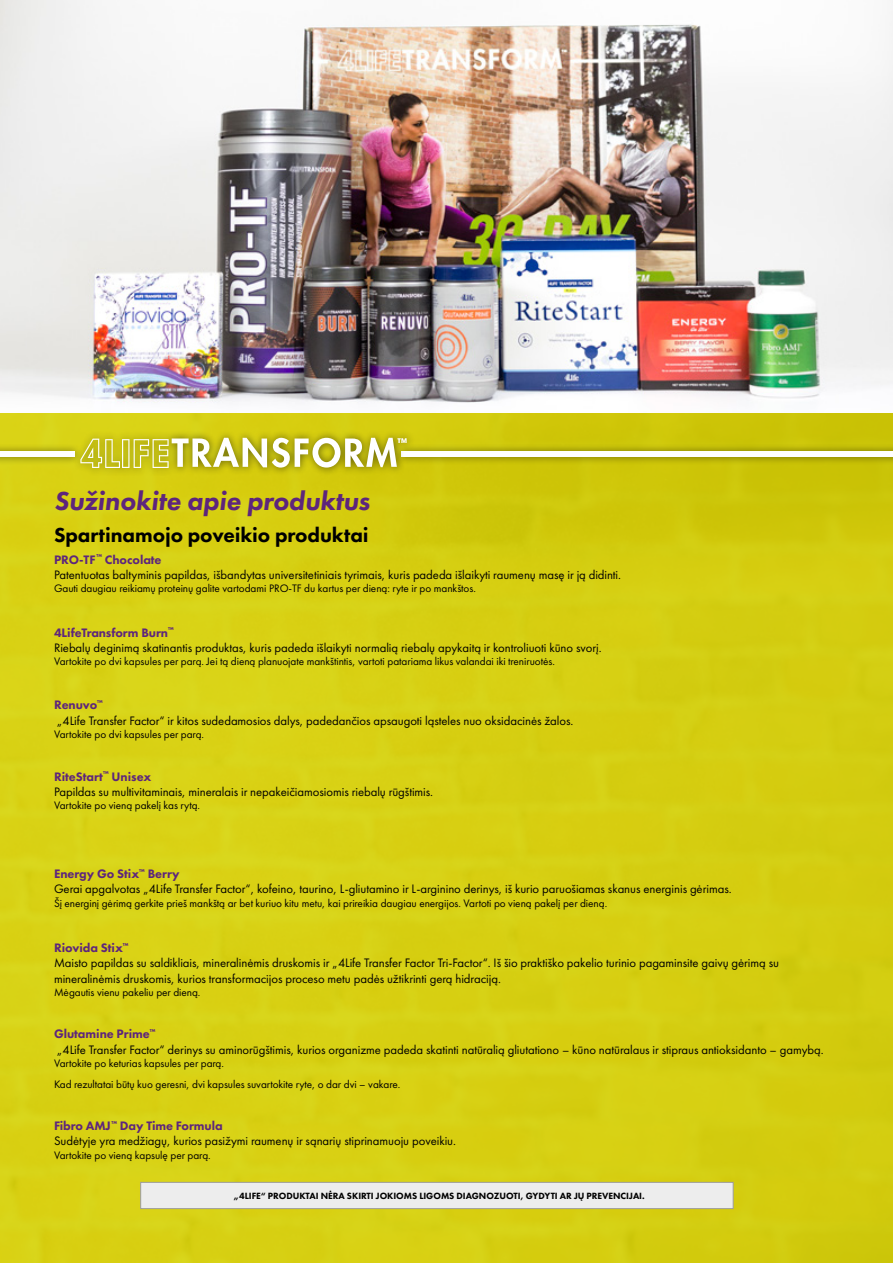
<style>
.page{position:relative;width:893px;height:1263px;background:#fff}
.page>*{position:absolute;margin:0;border:0;box-sizing:border-box;transform-origin:0 0}
.t1{font:italic 800 27px "Futura PT";letter-spacing:-.005em;color:#5d257c}
.t2{font:800 21px "Futura PT";letter-spacing:-.005em;color:#000}
.t3{font:12.75px/15.3px "Futura PT";letter-spacing:-.005em;color:#000}
.t4{font:11.25px "Futura PT";letter-spacing:-.005em;color:#000}
.t5{font:800 9.3px "Futura PT";letter-spacing:-.005em;color:#000}
.s1{font-weight:800;color:#5d257c}
</style>
<div class="page">
<img style="left:0;top:0;width:893px;height:403px">
<div style="left:0;top:412px;width:893px;height:851px;background:#d7cf12"></div>
<div style="left:140px;top:1182px;width:593px;height:27px;background:#ededed;border:1px solid #9d9d9c"></div>
<div style="left:394px;top:443px;width:499px;height:22px;background:#000;opacity:.54"></div>
<div style="left:402px;top:452px;width:491px;height:5px;background:#fff"></div>
<div style="left:0;top:443px;width:83px;height:22px;background:#000;opacity:.54"></div>
<div style="left:0;top:452px;width:75px;height:5px;background:#fff"></div>
<div style="left:73px;top:430px;width:342px;height:46px;background:#000;opacity:.54"></div>
<svg style="left:80px;top:438px;width:327px;height:30px;background:#d1ce69"></svg>
<p class="t1" style="left:54px;top:484px;width:317px">Sužinokite apie produktus</p>
<p class="t2" style="left:54px;top:521px;width:316px">Spartinamojo poveikio produktai</p>
<p class="t3" style="left:54px;top:552px;width:569px"><span class="s1">PRO-TF</span><sup>™</sup> <span class="s1">Chocolate<br></span>Patentuotas baltyminis papildas, išbandytas universitetiniais tyrimais, kuris padeda išlaikyti raumenų masę ir ją didinti.</p>
<p class="t4" style="left:54px;top:582px;width:423px">Gauti daugiau reikiamų proteinų galite vartodami PRO-TF du kartus per dieną: ryte ir po mankštos.</p>
<p class="t3" style="left:54px;top:625px;width:549px"><span class="s1">4LifeTransform Burn</span><sup>™<br></sup>Riebalų deginimą skatinantis produktas, kuris padeda išlaikyti normalią riebalų apykaitą ir kontroliuoti kūno svorį.</p>
<p class="t4" style="left:54px;top:655px;width:502px">Vartokite po dvi kapsules per parą. Jei tą dieną planuojate mankštintis, vartoti patariama likus valandai iki treniruotės.</p>
<p class="t3" style="left:54px;top:697px;width:521px"><span class="s1">Renuvo</span><sup>™<br></sup>„4Life Transfer Factor“ ir kitos sudedamosios dalys, padedančios apsaugoti ląsteles nuo oksidacinės žalos.</p>
<p class="t4" style="left:54px;top:728px;width:152px">Vartokite po dvi kapsules per parą.</p>
<p class="t3" style="left:54px;top:769px;width:381px"><span class="s1">RiteStart</span><sup>™</sup> <span class="s1">Unisex<br></span>Papildas su multivitaminais, mineralais ir nepakeičiamosiomis riebalų rūgštimis.</p>
<p class="t4" style="left:54px;top:799px;width:148px">Vartokite po vieną pakelį kas rytą.</p>
<p class="t3" style="left:54px;top:866px;width:679px"><span class="s1">Energy Go Stix</span><sup>™</sup> <span class="s1">Berry<br></span>Gerai apgalvotas „4Life Transfer Factor“, kofeino, taurino, L-gliutamino ir L-arginino derinys, iš kurio paruošiamas skanus energinis gėrimas.</p>
<p class="t4" style="left:54px;top:896px;width:555px">Šį energinį gėrimą gerkite prieš mankštą ar bet kuriuo kitu metu, kai prireikia daugiau energijos. Vartoti po vieną pakelį per dieną.</p>
<p class="t3" style="left:54px;top:940px;width:727px"><span class="s1">Riovida Stix</span><sup>™<br></sup>Maisto papildas su saldikliais, mineralinėmis druskomis ir „4Life Transfer Factor Tri-Factor“. Iš šio praktiško pakelio turinio pagaminsite gaivų gėrimą su mineralinėmis druskomis, kurios transformacijos proceso metu padės užtikrinti gerą hidraciją.</p>
<p class="t4" style="left:54px;top:986px;width:148px">Mėgautis vienu pakeliu per dieną.</p>
<p class="t3" style="left:54px;top:1026px;width:771px"><span class="s1">Glutamine Prime</span><sup>™<br></sup>„4Life Transfer Factor“ derinys su aminorūgštimis, kurios organizme padeda skatinti natūralią gliutationo – kūno natūralaus ir stipraus antioksidanto – gamybą.</p>
<p class="t4" style="left:54px;top:1057px;width:172px">Vartokite po keturias kapsules per parą.</p>
<p class="t4" style="left:54px;top:1077px;width:348px">Kad rezultatai būtų kuo geresni, dvi kapsules suvartokite ryte, o dar dvi – vakare.</p>
<p class="t3" style="left:54px;top:1118px;width:404px"><span class="s1">Fibro AMJ</span><sup>™</sup> <span class="s1">Day Time Formula<br></span>Sudėtyje yra medžiagų, kurios pasižymi raumenų ir sąnarių stiprinamuoju poveikiu.</p>
<p class="t4" style="left:54px;top:1148px;width:158px">Vartokite po vieną kapsulę per parą.</p>
<p class="t5" style="left:233px;top:1190px;width:413px">„4LIFE“ PRODUKTAI NĖRA SKIRTI JOKIOMS LIGOMS DIAGNOZUOTI, GYDYTI AR JŲ PREVENCIJAI.</p>
</div>
